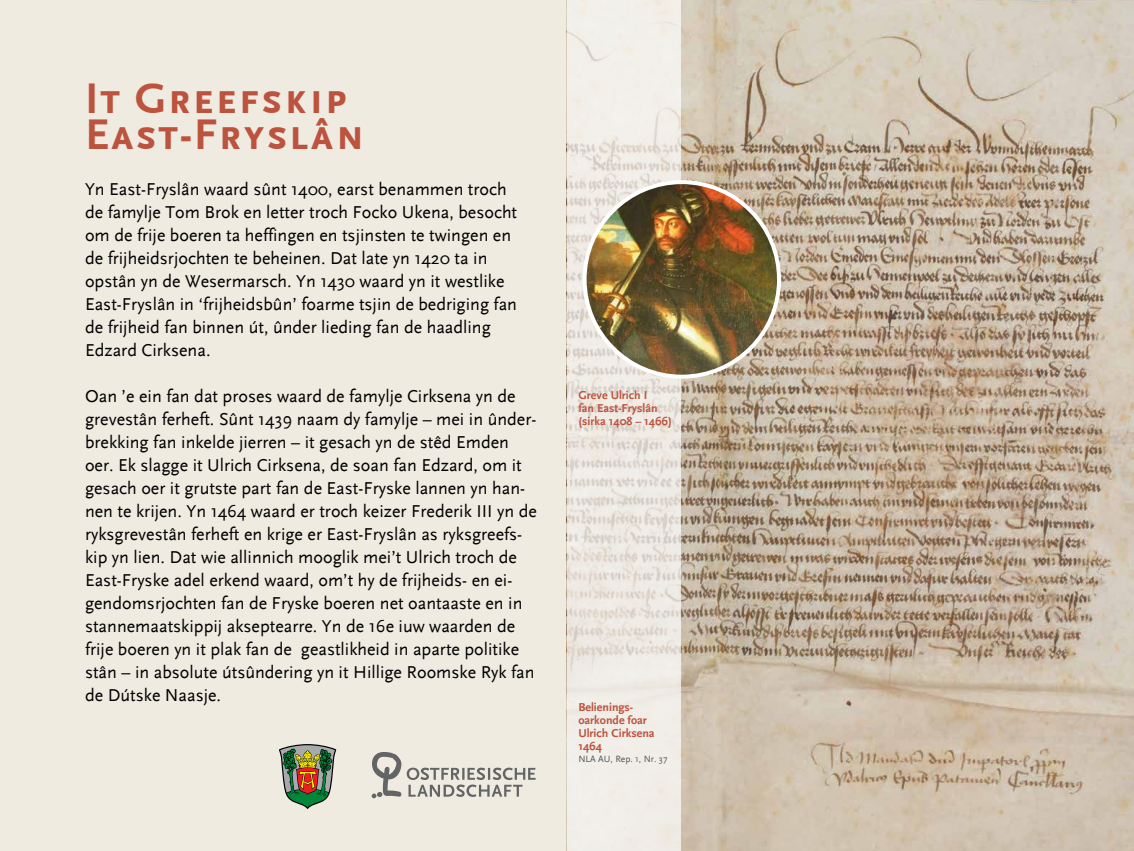
<style>
.page{position:relative;width:1134px;height:851px;background:#fff}
.page>*{position:absolute;margin:0;border:0;box-sizing:border-box;transform-origin:0 0}
.t1{font:700 45px/36px "Scala Sans Caps";letter-spacing:.035em;color:#bc533e}
.t2{font:18px/23px "Scala Sans";color:#000}
.t3{font:700 12px/13px "Scala Sans";color:#bc533e}
.t4{font:9.5px "Scala Sans";color:#58595b}
</style>
<div class="page">
<div style="left:0;top:0;width:1134px;height:850px;background:#efebe1"></div>
<svg style="left:371px;top:752px;width:165px;height:46px"></svg>
<svg style="left:279px;top:744px;width:57px;height:65px"></svg>
<img style="left:680px;top:0;width:454px;height:850px">
<svg style="left:567px;top:4px;width:113px;height:836px"></svg>
<img style="left:585px;top:182px;width:194px;height:194px;border-radius:97px">
<div style="left:583px;top:180px;width:198px;height:198px;border:4px solid #fff;border-radius:50%"></div>
<h1 class="t1" style="left:85px;top:81px;width:282px">It Greefskip<br>East-Fryslân</h1>
<p class="t2" style="left:85px;top:178px;width:434px">Yn East-Fryslân waard sûnt 1400, earst benammen troch de famylje Tom Brok en letter troch Focko Ukena, besocht om de frije boeren ta heffingen en tsjinsten te twingen en de frijheidsrjochten te beheinen. Dat late yn 1420 ta in opstân yn de Wesermarsch. Yn 1430 waard yn it westlike East-Fryslân in ‘frijheidsbûn’ foarme tsjin de bedriging fan de frijheid fan binnen út, ûnder lieding fan de haadling Edzard Cirksena.</p>
<p class="t2" style="left:85px;top:385px;width:453px">Oan ’e ein fan dat proses waard de famylje Cirksena yn de grevestân ferheft. Sûnt 1439 naam dy famylje – mei in ûnder&shy;brekking fan inkelde jierren – it gesach yn de stêd Emden oer. Ek slagge it Ulrich Cirksena, de soan fan Edzard, om it gesach oer it grutste part fan de East-Fryske lannen yn han&shy;nen te krijen. Yn 1464 waard er troch keizer Frederik III yn de ryksgrevestân ferheft en krige er East-Fryslân as ryksgreefs&shy;kip yn lien. Dat wie allinnich mooglik mei’t Ulrich troch de East-Fryske adel erkend waard, om’t hy de frijheids- en ei&shy;gendomsrjochten fan de Fryske boeren net oantaaste en in stannemaatskippij akseptearre. Yn de 16e iuw waarden de frije boeren yn it plak fan de geastlikheid in aparte politike stân – in absolute útsûndering yn it Hillige Roomske Ryk fan de Dútske Naasje.</p>
<p class="t3" style="left:578px;top:388px;width:95px">Greve Ulrich I<br>fan East-Fryslân (sirka 1408 – 1466)</p>
<p class="t3" style="left:578px;top:700px;width:78px">Belienings&shy;oarkonde foar<br>Ulrich Cirksena<br>1464</p>
<p class="t4" style="left:578px;top:753px;width:91px">NLA AU, Rep. 1, Nr. 37</p>
</div>
